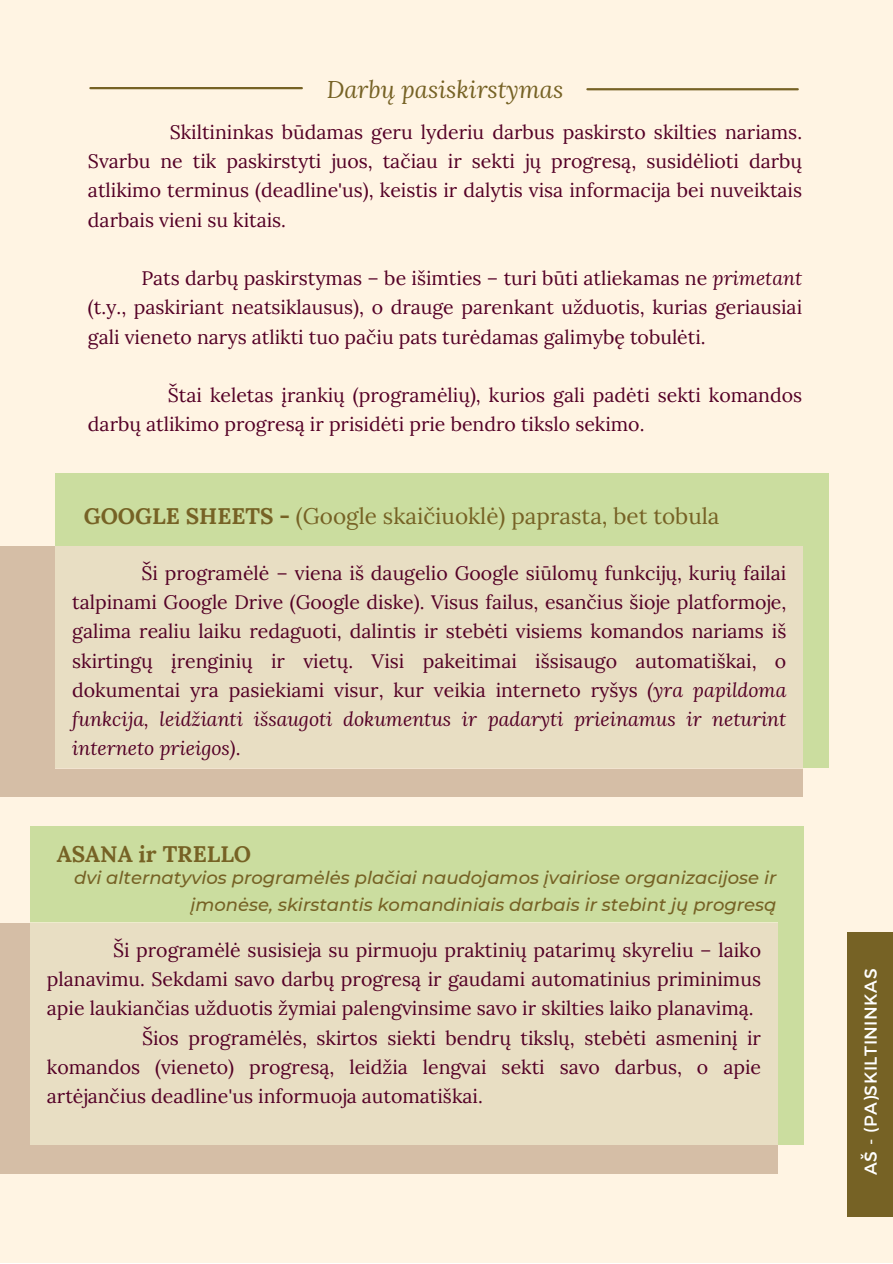
<style>
.page{position:relative;width:893px;height:1264px;background:#fff}
.page>*{position:absolute;margin:0;border:0;box-sizing:border-box;transform-origin:0 0}
.t1{font:italic 24px "Lora";color:#766225}
.t2{font:22.5px "Lora";color:#766225}
.t3{font:700 22.5px "Lora";color:#766225}
.t4{font:19.5px/29.2px "Lora";color:#540026;text-align:justify}
.t5{font:italic 500 18px/27px "Montserrat";color:#766225;text-align:right}
.t6{font:17.25px "Montserrat";letter-spacing:.03em;color:#fff}
.s1{font-style:italic}
.s2{font-weight:700}
</style>
<div class="page">
<div style="left:0;top:0;width:892px;height:1262px;background:#fff4e3"></div>
<hr style="left:587px;top:88px;width:210px;height:2px;background:#766225">
<hr style="left:90px;top:87px;width:212px;height:2px;background:#766225">
<div style="left:846px;top:932px;width:46px;height:284px;background:#766225"></div>
<div style="left:55px;top:473px;width:774px;height:295px;background:#cbdd9f"></div>
<div style="left:0;top:545px;width:803px;height:251px;background:#d5bea6"></div>
<div style="left:55px;top:545px;width:748px;height:223px;background:#e8dec3"></div>
<div style="left:30px;top:826px;width:773px;height:318px;background:#cbdd9f"></div>
<div style="left:0;top:922px;width:777px;height:251px;background:#d5bea6"></div>
<div style="left:30px;top:922px;width:747px;height:223px;background:#e8dec3"></div>
<p class="t1" style="left:327px;top:73px;width:238px">Darbų pasiskirstymas</p>
<p class="t4" style="left:88px;top:117px;width:715px;text-indent:82px">Skiltininkas būdamas geru lyderiu darbus paskirsto skilties nariams.<br>Svarbu ne tik paskirstyti juos, tačiau ir sekti jų progresą, susidėlioti darbų atlikimo terminus (deadline'us), keistis ir dalytis visa informacija bei nuveiktais darbais vieni su kitais.</p>
<p class="t4" style="left:88px;top:263px;width:715px;text-indent:53px">Pats darbų paskirstymas – be išimties – turi būti atliekamas ne <span class="s1">primetant </span>(t.y., paskiriant neatsiklausus), o drauge parenkant užduotis, kurias geriausiai gali vieneto narys atlikti tuo pačiu pats turėdamas galimybę tobulėti.</p>
<p class="t4" style="left:88px;top:380px;width:715px;text-indent:80px">Štai keletas įrankių (programėlių), kurios gali padėti sekti komandos darbų atlikimo progresą ir prisidėti prie bendro tikslo sekimo.</p>
<p class="t2" style="left:84px;top:501px;width:637px"><span class="s2">GOOGLE SHEETS -</span> (Google skaičiuoklė) paprasta, bet tobula</p>
<p class="t4" style="left:72px;top:558px;width:715px;text-indent:69px">Ši programėlė – viena iš daugelio Google siūlomų funkcijų, kurių failai talpinami Google Drive (Google diske). Visus failus, esančius šioje platformoje, galima realiu laiku redaguoti, dalintis ir stebėti visiems komandos nariams iš skirtingų įrenginių ir vietų. Visi pakeitimai išsisaugo automatiškai, o dokumentai yra pasiekiami visur, kur veikia interneto ryšys <span class="s1">(yra papildoma funkcija, leidžianti išsaugoti dokumentus ir padaryti prieinamus ir neturint interneto prieigos)</span>.</p>
<p class="t3" style="left:57px;top:839px;width:196px">ASANA ir TRELLO</p>
<p class="t5" style="left:74px;top:863px;width:703px">dvi alternatyvios programėlės plačiai naudojamos įvairiose organizacijose ir įmonėse, skirstantis komandiniais darbais ir stebint jų progresą</p>
<p class="t4" style="left:47px;top:935px;width:715px;text-indent:66px">Ši programėlė susisieja su pirmuoju praktinių patarimų skyreliu – laiko planavimu. Sekdami savo darbų progresą ir gaudami automatinius priminimus apie laukiančias užduotis žymiai palengvinsime savo ir skilties laiko planavimą.</p>
<p class="t4" style="left:47px;top:1022px;width:715px;text-indent:95px">Šios programėlės, skirtos siekti bendrų tikslų, stebėti asmeninį ir komandos (vieneto) progresą, leidžia lengvai sekti savo darbus, o apie artėjančius deadline'us informuoja automatiškai.</p>
<p class="t6" style="left:859px;top:1174px;width:207px;rotate:-90deg">AŠ - (PA)SKILTININKAS</p>
</div>
